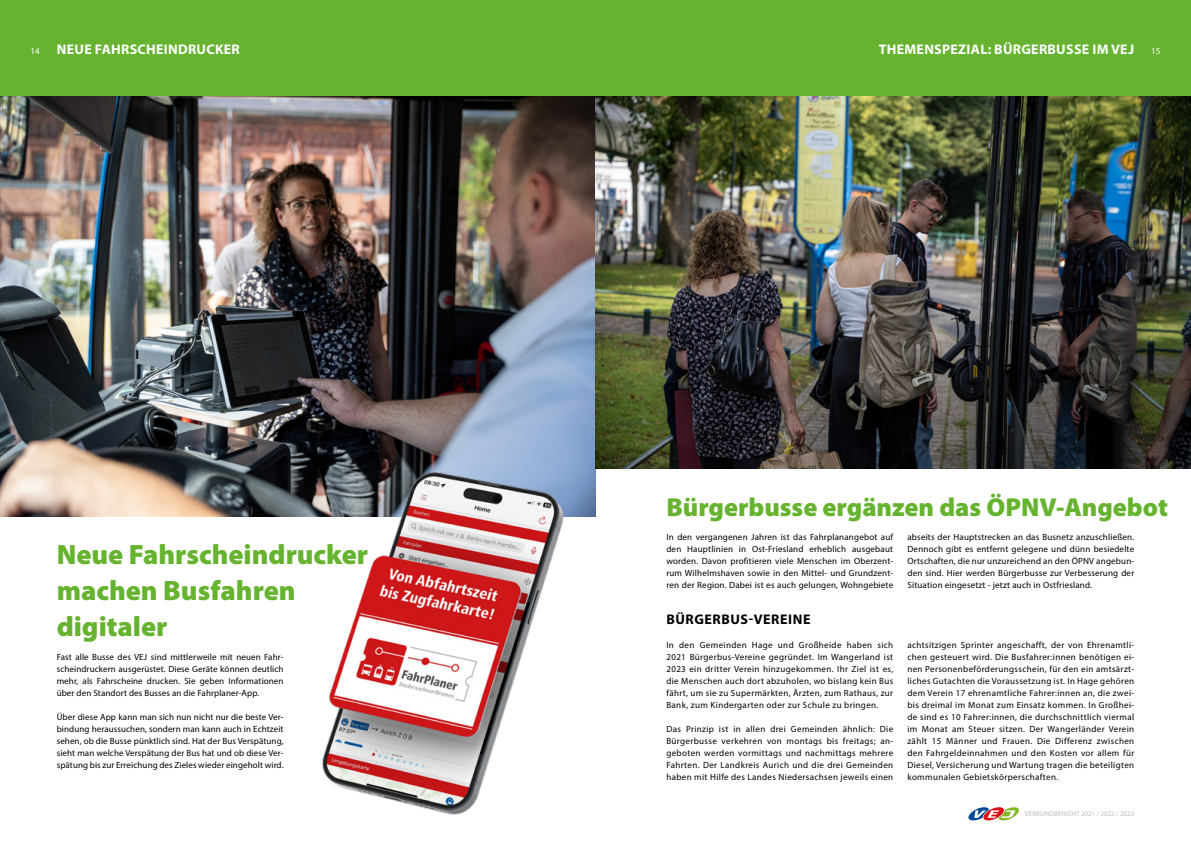
<style>
.page{position:relative;width:1191px;height:842px;background:#fff}
.page>*{position:absolute;margin:0;border:0;box-sizing:border-box;transform-origin:0 0}
.t1{font:900 28px/36px "Myriad Pro";color:#65b32e}
.t2{font:900 26px "Myriad Pro";color:#65b32e}
.t3{font:700 14px "Myriad Pro";letter-spacing:.02em;color:#fff}
.t4{font:700 14px "Myriad Pro";letter-spacing:.04em;color:#000}
.t5{font:9px/12px "Myriad Pro";letter-spacing:.02em;color:#000;text-align:justify}
.t6{font:6.9px "Myriad Pro";letter-spacing:.02em;color:#bcbcbc}
.s1{font-weight:400;font-size:9px}
</style>
<div class="page">
<img style="left:0;top:96px;width:595px;height:420px">
<img style="left:308px;top:459px;width:262px;height:356px">
<img style="left:595px;top:96px;width:596px;height:372px">
<div style="left:0;top:0;width:1191px;height:96px;background:#65b32e"></div>
<svg style="left:968px;top:807px;width:51px;height:14px"></svg>
<h3 class="t3" style="left:31px;top:40px;width:211px"><span class="s1">14</span> NEUE FAHRSCHEINDRUCKER</h3>
<h3 class="t3" style="left:878px;top:40px;width:283px">THEMENSPEZIAL: BÜRGERBUSSE IM VEJ <span class="s1">15</span></h3>
<h1 class="t1" style="left:57px;top:535px;width:313px">Neue Fahrscheindrucker machen Busfahren digitaler</h1>
<p class="t5" style="left:57px;top:651px;width:228px">Fast alle Busse des VEJ sind mittlerweile mit neuen Fahr&shy;scheindruckern ausgerüstet. Diese Geräte können deutlich mehr, als Fahrscheine drucken. Sie geben Informationen über den Standort des Busses an die Fahrplaner-App.</p>
<p class="t5" style="left:57px;top:711px;width:228px">Über diese App kann man sich nun nicht nur die beste Ver&shy;bindung heraussuchen, sondern man kann auch in Echtzeit sehen, ob die Busse pünktlich sind. Hat der Bus Verspätung, sieht man welche Verspätung der Bus hat und ob diese Ver&shy;spätung bis zur Erreichung des Zieles wieder eingeholt wird.</p>
<h2 class="t2" style="left:666px;top:490px;width:503px">Bürgerbusse ergänzen das ÖPNV-Angebot</h2>
<p class="t5" style="left:666px;top:531px;width:228px">In den vergangenen Jahren ist das Fahrplanangebot auf den Hauptlinien in Ost-Friesland erheblich ausgebaut worden. Davon profitieren viele Menschen im Oberzent&shy;rum Wilhelmshaven sowie in den Mittel- und Grundzent&shy;ren der Region. Dabei ist es auch gelungen, Wohngebiete</p>
<p class="t5" style="left:907px;top:531px;width:228px">abseits der Hauptstrecken an das Busnetz anzuschließen.<br>Dennoch gibt es entfernt gelegene und dünn besiedelte Ortschaften, die nur unzureichend an den ÖPNV angebun&shy;den sind. Hier werden Bürgerbusse zur Verbesserung der Situation eingesetzt - jetzt auch in Ostfriesland.</p>
<h3 class="t4" style="left:666px;top:610px;width:145px">BÜRGERBUS-VEREINE</h3>
<p class="t5" style="left:666px;top:639px;width:228px">In den Gemeinden Hage und Großheide haben sich 2021 Bürgerbus-Vereine gegründet. Im Wangerland ist 2023 ein dritter Verein hinzugekommen. Ihr Ziel ist es, die Menschen auch dort abzuholen, wo bislang kein Bus fährt, um sie zu Supermärkten, Ärzten, zum Rathaus, zur Bank, zum Kindergarten oder zur Schule zu bringen.</p>
<p class="t5" style="left:666px;top:723px;width:228px">Das Prinzip ist in allen drei Gemeinden ähnlich: Die Bürgerbusse verkehren von montags bis freitags; an&shy;geboten werden vormittags und nachmittags mehrere Fahrten. Der Landkreis Aurich und die drei Gemeinden haben mit Hilfe des Landes Niedersachsen jeweils einen</p>
<p class="t5" style="left:907px;top:639px;width:228px">achtsitzigen Sprinter angeschafft, der von Ehrenamtli&shy;chen gesteuert wird. Die Busfahrer:innen benötigen ei&shy;nen Personenbeförderungsschein, für den ein amtsärzt&shy;liches Gutachten die Voraussetzung ist. In Hage gehören dem Verein 17 ehrenamtliche Fahrer:innen an, die zwei&shy;bis dreimal im Monat zum Einsatz kommen. In Großhei&shy;de sind es 10 Fahrer:innen, die durchschnittlich viermal im Monat am Steuer sitzen. Der Wangerländer Verein zählt 15 Männer und Frauen. Die Differenz zwischen den Fahrgeldeinnahmen und den Kosten vor allem für Diesel, Versicherung und Wartung tragen die beteiligten kommunalen Gebietskörperschaften.</p>
<p class="t6" style="left:1025px;top:810px;width:111px">VERBUNDBERICHT 2021 / 2022 / 2023</p>
</div>
